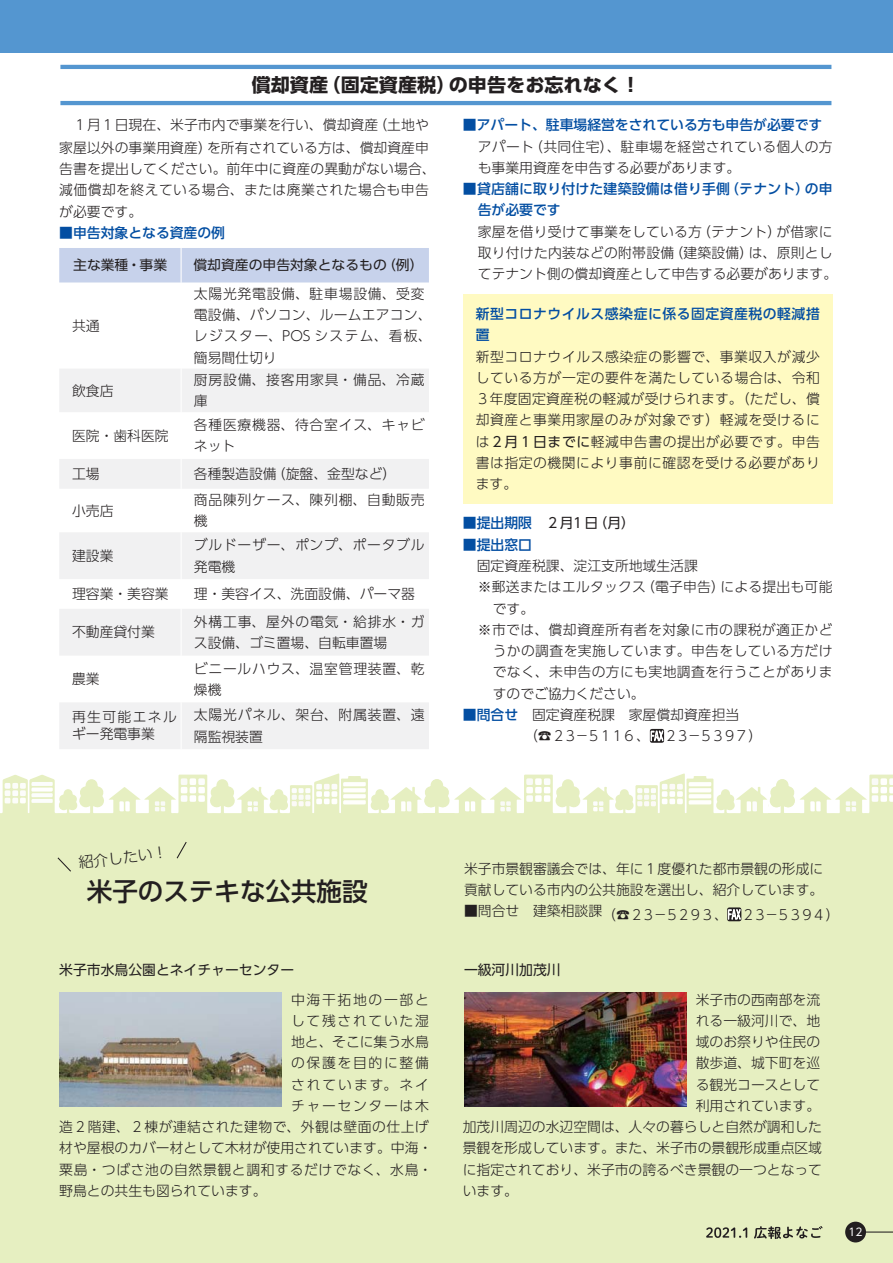
<style>
.page{position:relative;width:893px;height:1263px;background:#fff}
.page>*{position:absolute;margin:0;border:0;box-sizing:border-box;transform-origin:0 0}
.t1{font:25.5px "UD Shin Go Pro Medium 90 msp RKSJ H";color:#231f20}
.t2{font:18.75px "UD Shin Go Pro Bold 90 msp RKSJ H";color:#231f20}
.t3{font:14.85px "UD Shin Go Pro Light 90 msp RKSJ H";color:#231f20}
.t4{font:13.8px/21.3px "UD Shin Go Pro Light 90 msp RKSJ H";letter-spacing:.015em;color:#231f20}
.t5{font:13.8px/21.3px "UD Shin Go Pro Light 90 msp RKSJ H";letter-spacing:.04em;color:#231f20}
.t6{font:13.8px/21.3px "UD Shin Go Pro Light 90 msp RKSJ H";letter-spacing:.055em;color:#231f20}
.t7{font:13.8px/21.3px "UD Shin Go Pro Light 90 msp RKSJ H";letter-spacing:.06em;color:#231f20}
.t8{font:13.8px "UD Shin Go Pro Regular 90 msp RKSJ H";color:#231f20}
.t9{font:13.8px "UD Shin Go Pro Light 90 msp RKSJ H";letter-spacing:.12em;color:#231f20}
.t10{font:13.8px "UD Shin Go Pro Light 90 msp RKSJ H";letter-spacing:-.15em;color:#231f20}
.t11{font:13.8px "UD Shin Go Pro Light 90 msp RKSJ H";letter-spacing:.045em;color:#231f20}
.t12{font:13.8px "UD Shin Go Pro Medium 90 msp RKSJ H";color:#034ea2}
.t13{font:13.8px/17px "UD Shin Go Pro Light 90 msp RKSJ H";letter-spacing:.095em;color:#231f20}
.t14{font:13.8px "UD Shin Go Pro Light 90 msp RKSJ H";letter-spacing:.14em;color:#231f20}
.t15{font:13.5px "UD Shin Go Pro Regular 90 msp RKSJ H";color:#231f20}
.t16{font:10.65px "UD Shin Go Pro Regular 90 msp RKSJ H";color:#fff}
.s1{font-family:"UD Shin Go Pro Medium 90 msp RKSJ H";color:#034ea2}
.s2{font-family:"UD Shin Go Pro Regular 90 msp RKSJ H"}
.s3{color:#034ea2}
</style>
<div class="page">
<div style="left:0;top:817px;width:893px;height:446px;background:#e6efc1"></div>
<hr style="left:861px;top:1232px;width:32px;height:1px;background:#231f20">
<div style="left:845px;top:1222px;width:21px;height:20px;background:#231f20;border-radius:50%"></div>
<div style="left:0;top:0;width:893px;height:53px;background:#5496d0"></div>
<hr style="left:60px;top:65px;width:771px;height:4px;background:#5496d0">
<hr style="left:60px;top:101px;width:771px;height:4px;background:#5496d0">
<div style="left:59px;top:248px;width:370px;height:35px;background:#c7d2eb"></div>
<svg style="left:59px;top:369px;width:370px;height:380px;fill:#f1f1f2"></svg>
<hr style="left:181px;top:248px;width:1px;height:35px;background:#fff">
<hr style="left:181px;top:369px;width:1px;height:43px;background:#fff">
<hr style="left:181px;top:412px;width:1px;height:47px;background:#fff">
<hr style="left:181px;top:459px;width:1px;height:30px;background:#fff">
<hr style="left:181px;top:489px;width:1px;height:43px;background:#fff">
<hr style="left:181px;top:532px;width:1px;height:47px;background:#fff">
<hr style="left:181px;top:579px;width:1px;height:30px;background:#fff">
<hr style="left:181px;top:609px;width:1px;height:47px;background:#fff">
<hr style="left:181px;top:656px;width:1px;height:46px;background:#fff">
<hr style="left:181px;top:702px;width:1px;height:47px;background:#fff">
<svg style="left:650px;top:729px;width:14px;height:14px"></svg>
<svg style="left:650px;top:728px;width:13px;height:15px"></svg>
<svg style="left:0;top:773px;width:893px;height:44px"></svg>
<svg style="left:57px;top:857px;width:14px;height:15px"></svg>
<svg style="left:176px;top:842px;width:11px;height:17px"></svg>
<svg style="left:727px;top:907px;width:14px;height:14px"></svg>
<svg style="left:728px;top:907px;width:13px;height:15px"></svg>
<img style="left:59px;top:993px;width:222px;height:114px">
<img style="left:464px;top:993px;width:222px;height:114px">
<svg style="left:706px;top:1226px;width:116px;height:13px"></svg>
<div style="left:463px;top:294px;width:369px;height:210px;background:#fffac2"></div>
<p class="t2" style="left:252px;top:78px;width:390px">償却資産（固定資産税）の申告をお忘れなく！</p>
<p class="t4" style="left:59px;top:116px;width:378px">　１月１日現在、米子市内で事業を行い、償却資産（土地や家屋以外の事業用資産）を所有されている方は、償却資産申告書を提出してください。前年中に資産の異動がない場合、減価償却を終えている場合、または廃業された場合も申告が必要です。</p>
<p class="t12" style="left:59px;top:227px;width:167px">■申告対象となる資産の例</p>
<p class="t15" style="left:73px;top:260px;width:95px">主な業種・事業</p>
<p class="t15" style="left:193px;top:260px;width:232px">償却資産の申告対象となるもの（例）</p>
<p class="t4" style="left:478px;top:116px;width:356px;text-indent:-15px"><span class="s1">■アパート、駐車場経営をされている方も申告が必要です</span>アパート（共同住宅）、駐車場を経営されている個人の方も事業用資産を申告する必要があります。</p>
<p class="t4" style="left:478px;top:180px;width:361px;text-indent:-15px"><span class="s1">■貸店舗に取り付けた建築設備は借り手側（テナント）の申告が必要です<br></span>家屋を借り受けて事業をしている方（テナント）が借家に取り付けた内装などの附帯設備（建築設備）は、原則としてテナント側の償却資産として申告する必要があります。</p>
<p class="t4" style="left:72px;top:317px;width:29px">共通</p>
<p class="t6" style="left:194px;top:285px;width:239px">太陽光発電設備、駐車場設備、受変電設備、パソコン、ルームエアコン、レジスター、POS システム、看板、簡易間仕切り</p>
<p class="t4" style="left:72px;top:382px;width:43px">飲食店</p>
<p class="t7" style="left:194px;top:371px;width:232px">厨房設備、接客用家具・備品、冷蔵庫</p>
<p class="t4" style="left:72px;top:427px;width:98px">医院・歯科医院</p>
<p class="t6" style="left:194px;top:416px;width:232px">各種医療機器、待合室イス、キャビネット</p>
<p class="t4" style="left:72px;top:465px;width:29px">工場</p>
<p class="t4" style="left:194px;top:465px;width:204px">各種製造設備（旋盤、金型など）</p>
<p class="t4" style="left:72px;top:502px;width:43px">小売店</p>
<p class="t6" style="left:194px;top:491px;width:232px">商品陳列ケース、陳列棚、自動販売機</p>
<p class="t4" style="left:72px;top:547px;width:43px">建設業</p>
<p class="t6" style="left:194px;top:536px;width:232px">ブルドーザー、ポンプ、ポータブル発電機</p>
<p class="t4" style="left:72px;top:585px;width:98px">理容業・美容業</p>
<p class="t4" style="left:194px;top:585px;width:223px">理・美容イス、洗面設備、パーマ器</p>
<p class="t4" style="left:72px;top:623px;width:84px">不動産貸付業</p>
<p class="t4" style="left:194px;top:613px;width:232px">外構工事、屋外の電気・給排水・ガス設備、ゴミ置場、自転車置場</p>
<p class="t4" style="left:72px;top:670px;width:29px">農業</p>
<p class="t6" style="left:194px;top:660px;width:232px">ビニールハウス、温室管理装置、乾燥機</p>
<p class="t13" style="left:72px;top:711px;width:106px">再生可能エネルギー発電事業</p>
<p class="t7" style="left:194px;top:706px;width:232px">太陽光パネル、架台、附属装置、遠隔監視装置</p>
<p class="t5" style="left:476px;top:305px;width:346px"><span class="s1">新型コロナウイルス感染症に係る固定資産税の軽減措置<br></span>新型コロナウイルス感染症の影響で、事業収入が減少している方が一定の要件を満たしている場合は、令和<br>３年度固定資産税の軽減が受けられます。（ただし、償却資産と事業用家屋のみが対象です）軽減を受けるには<span class="s2">２月１日までに</span>軽減申告書の提出が必要です。申告書は指定の機関により事前に確認を受ける必要があります。</p>
<p class="t8" style="left:463px;top:518px;width:174px"><span class="s1">■提出期限</span> ２月１日（月）</p>
<p class="t12" style="left:463px;top:539px;width:71px">■提出窓口</p>
<p class="t4" style="left:463px;top:557px;width:236px">　固定資産税課、淀江支所地域生活課</p>
<p class="t4" style="left:478px;top:578px;width:356px">※郵送またはエルタックス（電子申告）による提出も可能</p>
<p class="t4" style="left:493px;top:600px;width:43px">です。</p>
<p class="t4" style="left:478px;top:621px;width:356px">※市では、償却資産所有者を対象に市の課税が適正かど</p>
<p class="t4" style="left:493px;top:642px;width:341px">うかの調査を実施しています。申告をしている方だけ</p>
<p class="t4" style="left:493px;top:663px;width:341px">でなく、未申告の方にも実地調査を行うことがありま</p>
<p class="t4" style="left:493px;top:685px;width:154px">すのでご協力ください。</p>
<p class="t4" style="left:524px;top:706px;width:240px;text-indent:-61px"><span class="s3">■</span><span class="s1">問合せ</span>　固定資産税課　家屋償却資産担当（☎２３－５１１６、 ２３－５３９７）</p>
<p class="t3" style="left:78px;top:857px;width:91px;rotate:-7deg">紹介したい！</p>
<p class="t1" style="left:87px;top:882px;width:282px">米子のステキな公共施設</p>
<p class="t4" style="left:464px;top:860px;width:361px">米子市景観審議会では、年に１度優れた都市景観の形成に貢献している市内の公共施設を選出し、紹介しています。</p>
<p class="t10" style="left:464px;top:909px;width:377px">■問合せ　建築相談課（☎２３－５２９３、 ２３－５３９４）</p>
<p class="t8" style="left:59px;top:965px;width:236px">米子市水鳥公園とネイチャーセンター</p>
<p class="t8" style="left:464px;top:965px;width:98px">一級河川加茂川</p>
<p class="t9" style="left:291px;top:994px;width:139px">中海干拓地の一部と</p>
<p class="t9" style="left:291px;top:1015px;width:139px">して残されていた湿</p>
<p class="t4" style="left:291px;top:1033px;width:139px">地と、そこに集う水鳥</p>
<p class="t9" style="left:291px;top:1058px;width:139px">の保護を目的に整備</p>
<p class="t14" style="left:291px;top:1079px;width:139px">されています。ネイ</p>
<p class="t9" style="left:291px;top:1100px;width:139px">チャーセンターは木</p>
<p class="t4" style="left:59px;top:1118px;width:371px">造２階建、２棟が連結された建物で、外観は壁面の仕上げ</p>
<p class="t4" style="left:59px;top:1139px;width:375px">材や屋根のカバー材として木材が使用されています。中海・</p>
<p class="t11" style="left:59px;top:1164px;width:374px">粟島・つばさ池の自然景観と調和するだけでなく、水鳥・</p>
<p class="t4" style="left:59px;top:1182px;width:209px">野鳥との共生も図られています。</p>
<p class="t4" style="left:696px;top:991px;width:126px">米子市の西南部を流</p>
<p class="t4" style="left:696px;top:1012px;width:126px">れる一級河川で、地</p>
<p class="t4" style="left:696px;top:1033px;width:126px">域のお祭りや住民の</p>
<p class="t4" style="left:696px;top:1054px;width:126px">散歩道、城下町を巡</p>
<p class="t4" style="left:696px;top:1076px;width:126px">る観光コースとして</p>
<p class="t4" style="left:696px;top:1097px;width:126px">利用されています。</p>
<p class="t4" style="left:463px;top:1118px;width:361px">加茂川周辺の水辺空間は、人々の暮らしと自然が調和した</p>
<p class="t4" style="left:463px;top:1139px;width:361px">景観を形成しています。また、米子市の景観形成重点区域</p>
<p class="t4" style="left:463px;top:1161px;width:361px">に指定されており、米子市の誇るべき景観の一つとなって</p>
<p class="t4" style="left:463px;top:1182px;width:57px">います。</p>
<p class="t16" style="left:848px;top:1228px;width:16px">12</p>
</div>
